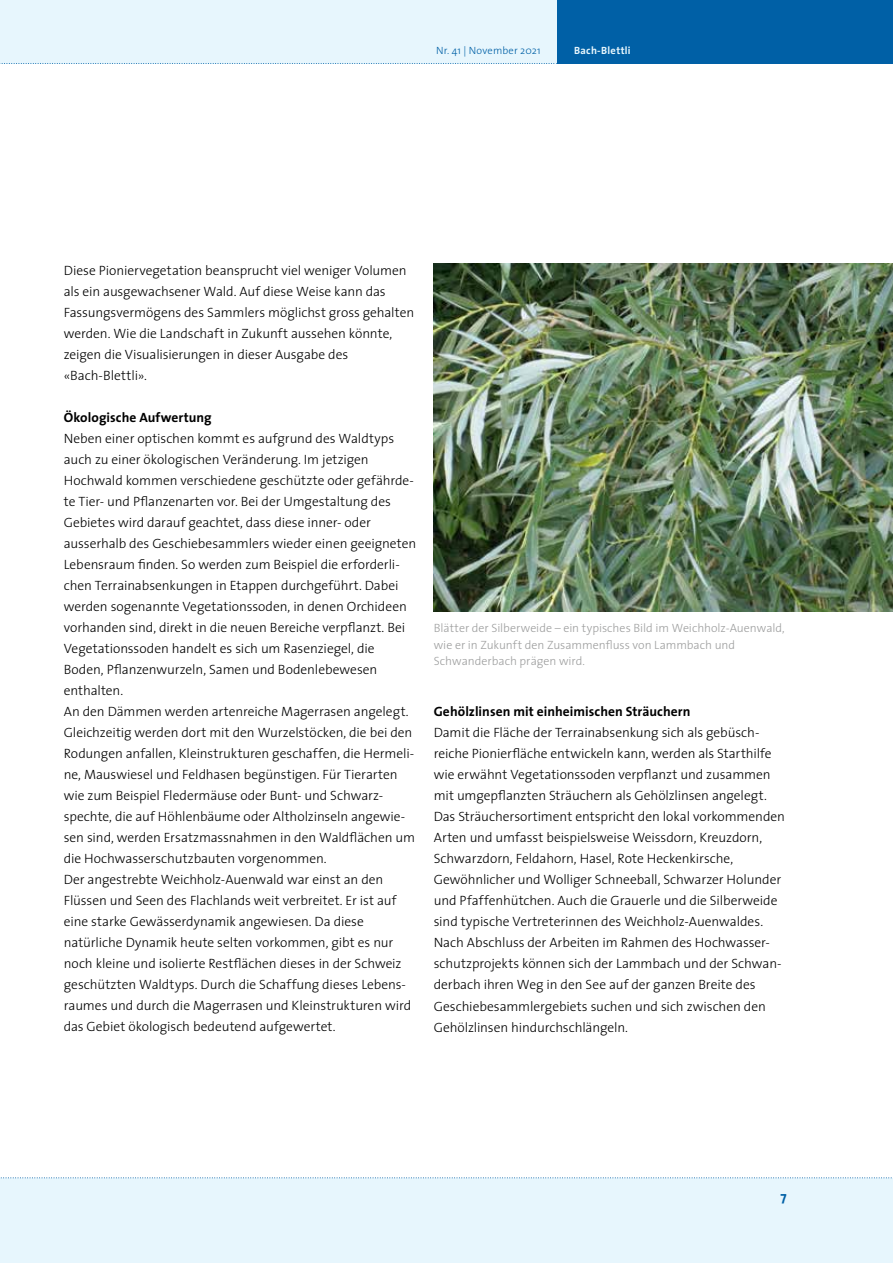
<style>
.page{position:relative;width:893px;height:1263px;background:#fff}
.page>*{position:absolute;margin:0;border:0;box-sizing:border-box;transform-origin:0 0}
.t1{font:300 13.5px/21px "The Sans";letter-spacing:-.005em;color:#000}
.t2{font:700 13.5px "The Sans";letter-spacing:.005em;color:#000}
.t3{font:700 13.5px "The Sans";color:#0060a6}
.t4{font:300 12px/16.5px "The Sans";color:#9d9e9e}
.t5{font:300 10.5px "The Sans";letter-spacing:.01em;color:#0060a6}
.t6{font:700 10.5px "The Sans";letter-spacing:.025em;color:#e7f6fd}
</style>
<div class="page">
<div style="left:0;top:0;width:893px;height:64px;background:#e7f6fd"></div>
<div style="left:557px;top:0;width:336px;height:64px;background:#0060a6"></div>
<svg style="left:0;top:63px;width:557px;height:1px"></svg>
<div style="left:0;top:1178px;width:893px;height:85px;background:#e7f6fd"></div>
<svg style="left:0;top:1177px;width:892px;height:1px"></svg>
<img style="left:434px;top:264px;width:459px;height:347px">
<p class="t5" style="left:436px;top:42px;width:106px">Nr. 41 | November 2021</p>
<p class="t6" style="left:574px;top:41px;width:58px">Bach-Blettli</p>
<p class="t1" style="left:64px;top:260px;width:352px">Diese Pioniervegetation beansprucht viel weniger Volumen als ein ausgewachsener Wald. Auf diese Weise kann das Fassungsvermögens des Sammlers möglichst gross gehalten werden. Wie die Landschaft in Zukunft aussehen könnte, zeigen die Visualisierungen in dieser Ausgabe des «Bach-Blettli».</p>
<p class="t2" style="left:64px;top:406px;width:149px">Ökologische Aufwertung</p>
<p class="t1" style="left:64px;top:428px;width:354px">Neben einer optischen kommt es aufgrund des Waldtyps auch zu einer ökologischen Veränderung. Im jetzigen Hochwald kommen verschiedene geschützte oder gefährde&shy;te Tier- und Pflanzenarten vor. Bei der Umgestaltung des Gebietes wird darauf geachtet, dass diese inner- oder ausserhalb des Geschiebesammlers wieder einen geeigneten Lebensraum finden. So werden zum Beispiel die erforderli&shy;chen Terrainabsenkungen in Etappen durchgeführt. Dabei werden sogenannte Vegetationssoden, in denen Orchideen vorhanden sind, direkt in die neuen Bereiche verpflanzt. Bei Vegetationssoden handelt es sich um Rasenziegel, die Boden, Pflanzenwurzeln, Samen und Bodenlebewesen enthalten.<br>An den Dämmen werden artenreiche Magerrasen angelegt.<br>Gleichzeitig werden dort mit den Wurzelstöcken, die bei den Rodungen anfallen, Kleinstrukturen geschaffen, die Hermeli&shy;ne, Mauswiesel und Feldhasen begünstigen. Für Tierarten wie zum Beispiel Fledermäuse oder Bunt- und Schwarz&shy;spechte, die auf Höhlenbäume oder Altholzinseln angewie&shy;sen sind, werden Ersatzmassnahmen in den Waldflächen um die Hochwasserschutzbauten vorgenommen.<br>Der angestrebte Weichholz-Auenwald war einst an den Flüssen und Seen des Flachlands weit verbreitet. Er ist auf eine starke Gewässerdynamik angewiesen. Da diese natürliche Dynamik heute selten vorkommen, gibt es nur noch kleine und isolierte Restflächen dieses in der Schweiz geschützten Waldtyps. Durch die Schaffung dieses Lebens&shy;raumes und durch die Magerrasen und Kleinstrukturen wird das Gebiet ökologisch bedeutend aufgewertet.</p>
<p class="t4" style="left:434px;top:619px;width:353px">Blätter der Silberweide – ein typisches Bild im Weichholz-Auenwald, wie er in Zukunft den Zusammenfluss von Lammbach und<br>Schwanderbach prägen wird.</p>
<p class="t2" style="left:434px;top:700px;width:258px">Gehölzlinsen mit einheimischen Sträuchern</p>
<p class="t1" style="left:434px;top:722px;width:353px">Damit die Fläche der Terrainabsenkung sich als gebüsch&shy;reiche Pionierfläche entwickeln kann, werden als Starthilfe wie erwähnt Vegetationssoden verpflanzt und zusammen mit umgepflanzten Sträuchern als Gehölzlinsen angelegt.<br>Das Sträuchersortiment entspricht den lokal vorkommenden Arten und umfasst beispielsweise Weissdorn, Kreuzdorn, Schwarzdorn, Feldahorn, Hasel, Rote Heckenkirsche, Gewöhnlicher und Wolliger Schneeball, Schwarzer Holunder und Pfaffenhütchen. Auch die Grauerle und die Silberweide sind typische Vertreterinnen des Weichholz-Auenwaldes.<br>Nach Abschluss der Arbeiten im Rahmen des Hochwasser&shy;schutzprojekts können sich der Lammbach und der Schwan&shy;derbach ihren Weg in den See auf der ganzen Breite des Geschiebesammlergebiets suchen und sich zwischen den Gehölzlinsen hindurchschlängeln.</p>
<p class="t3" style="left:780px;top:1185px;width:8px">7</p>
</div>
